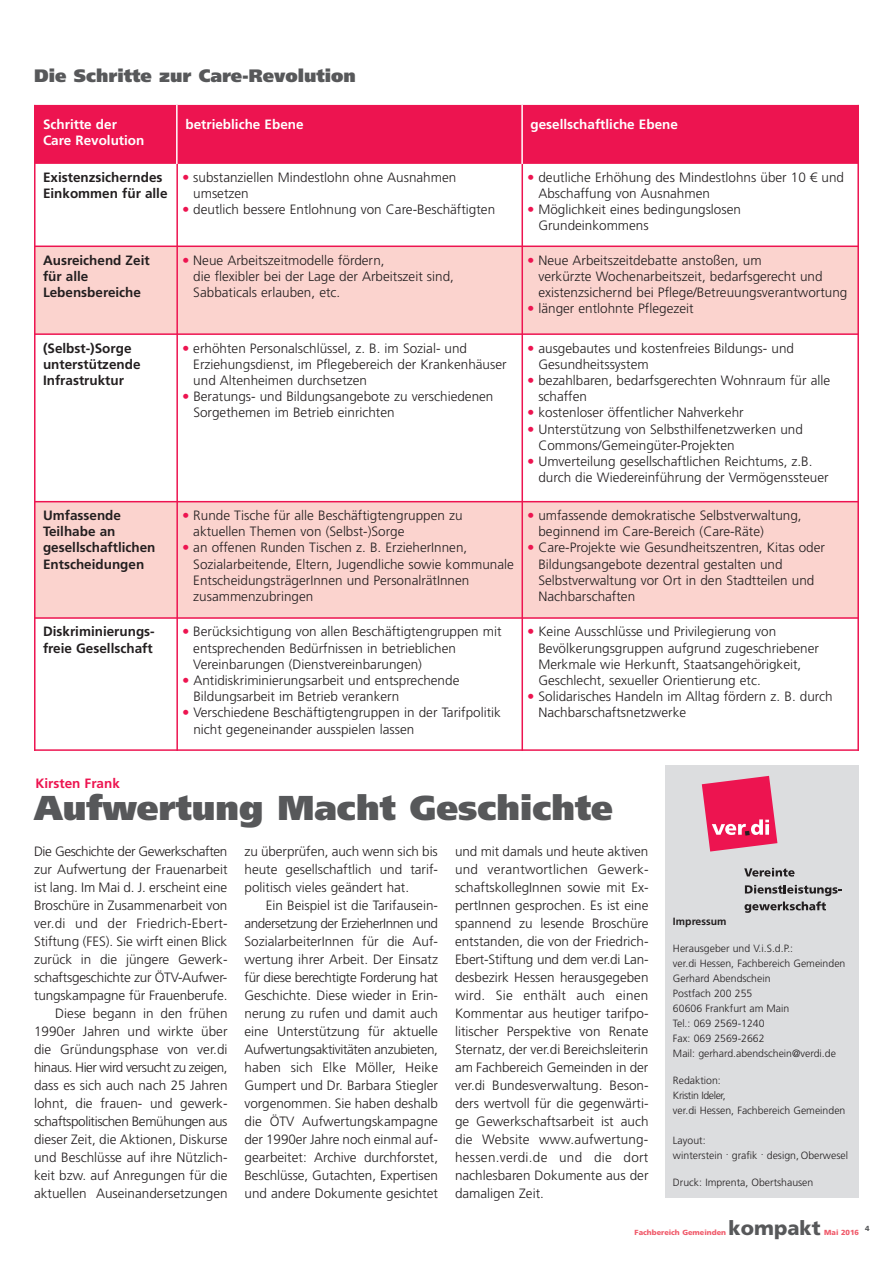
<style>
.page{position:relative;width:893px;height:1263px;background:#fff}
.page>*{position:absolute;margin:0;border:0;box-sizing:border-box;transform-origin:0 0}
.t1{font:900 34.5px "Frutiger";color:#57585a}
.t2{font:900 19.95px "Frutiger";color:#57585a}
.t3{font:900 18px "Frutiger";color:#57585a}
.t4{font:300 13.5px/18px "Frutiger CE";color:#231f20}
.t5{font:700 13.5px/16.2px "Frutiger CE";color:#231f20}
.t6{font:700 13.5px/16.2px "Frutiger CE";color:#fff}
.t7{font:700 13.5px "Frutiger CE";color:#ed1450}
.t8{font:300 10.5px/15px "Frutiger CE";color:#231f20}
.t9{font:700 10.5px "Frutiger CE";color:#231f20}
.t10{font:900 7.35px "Frutiger";color:#f05969}
.t11{font:900 7.35px "Frutiger";color:#57585a}
.s1{font-weight:900;color:#ed1450}
.s2{font-family:"Frutiger LT Std"}
</style>
<div class="page">
<div style="left:665px;top:765px;width:194px;height:432px;background:#dcdddf"></div>
<svg style="left:702px;top:776px;width:75px;height:75px"></svg>
<svg style="left:744px;top:868px;width:51px;height:8px"></svg>
<svg style="left:744px;top:885px;width:97px;height:28px"></svg>
<div style="left:34px;top:105px;width:143px;height:58px;background:#ed1450"></div>
<div style="left:177px;top:105px;width:345px;height:58px;background:#ed1450"></div>
<div style="left:522px;top:105px;width:337px;height:58px;background:#ed1450"></div>
<div style="left:34px;top:246px;width:143px;height:88px;background:#fbd3ce"></div>
<div style="left:177px;top:246px;width:345px;height:88px;background:#fbd3ce"></div>
<div style="left:522px;top:246px;width:337px;height:88px;background:#fbd3ce"></div>
<div style="left:34px;top:502px;width:143px;height:116px;background:#fbd3ce"></div>
<div style="left:177px;top:502px;width:345px;height:116px;background:#fbd3ce"></div>
<div style="left:522px;top:502px;width:337px;height:116px;background:#fbd3ce"></div>
<hr style="left:34px;top:105px;width:2px;height:646px;background:#ed1450">
<hr style="left:176px;top:105px;width:2px;height:646px;background:#ed1450">
<hr style="left:521px;top:105px;width:2px;height:646px;background:#ed1450">
<hr style="left:857px;top:105px;width:2px;height:646px;background:#ed1450">
<hr style="left:34px;top:162px;width:825px;height:2px;background:#ed1450">
<hr style="left:34px;top:246px;width:825px;height:1px;background:#ed1450">
<hr style="left:34px;top:333px;width:825px;height:2px;background:#ed1450">
<hr style="left:34px;top:501px;width:825px;height:1px;background:#ed1450">
<hr style="left:34px;top:617px;width:825px;height:2px;background:#ed1450">
<hr style="left:34px;top:749px;width:825px;height:2px;background:#ed1450">
<hr style="left:176px;top:105px;width:2px;height:59px;background:#fff">
<hr style="left:521px;top:105px;width:2px;height:59px;background:#fff">
<h3 class="t3" style="left:34px;top:68px;width:323px">Die Schritte zur Care-Revolution</h3>
<p class="t6" style="left:43px;top:116px;width:103px">Schritte der<br>Care Revolution</p>
<p class="t6" style="left:185px;top:116px;width:120px">betriebliche Ebene</p>
<p class="t6" style="left:530px;top:116px;width:149px">gesellschaftliche Ebene</p>
<p class="t5" style="left:43px;top:169px;width:126px">Existenzsicherndes<br>Einkommen für alle</p>
<p class="t4" style="left:193px;top:169px;width:264px;line-height:16.2px;text-indent:-11px"><span class="s1">•</span> substanziellen Mindestlohn ohne Ausnahmen umsetzen</p>
<p class="t4" style="left:182px;top:200px;width:314px"><span class="s1">•</span> deutlich bessere Entlohnung von Care-Beschäftigten</p>
<p class="t4" style="left:538px;top:169px;width:307px;line-height:16.2px;text-indent:-11px"><span class="s1">•</span> deutliche Erhöhung des Mindestlohns über 10 <span class="s2">€</span> und<br>Abschaffung von Ausnahmen</p>
<p class="t4" style="left:538px;top:201px;width:204px;line-height:16.2px;text-indent:-11px"><span class="s1">•</span> Möglichkeit eines bedingungslosen<br>Grundeinkommens</p>
<p class="t5" style="left:43px;top:252px;width:108px">Ausreichend Zeit für alle<br>Lebensbereiche</p>
<p class="t4" style="left:193px;top:252px;width:262px;line-height:16.2px;text-indent:-11px"><span class="s1">•</span> Neue Arbeitszeitmodelle fördern,<br>die flexibler bei der Lage der Arbeitszeit sind,<br>Sabbaticals erlauben, etc.</p>
<p class="t4" style="left:538px;top:252px;width:311px;line-height:16.2px;text-indent:-11px"><span class="s1">•</span> Neue Arbeitszeitdebatte anstoßen, um<br>verkürzte Wochenarbeitszeit, bedarfsgerecht und existenzsichernd bei Pflege/Betreuungsverantwortung</p>
<p class="t4" style="left:527px;top:299px;width:168px"><span class="s1">•</span> länger entlohnte Pflegezeit</p>
<p class="t5" style="left:43px;top:340px;width:99px">(Selbst-)Sorge unterstützende<br>Infrastruktur</p>
<p class="t4" style="left:193px;top:340px;width:315px;line-height:16.2px;text-indent:-11px"><span class="s1">•</span> erhöhten Personalschlüssel, z. B. im Sozial- und<br>Erziehungsdienst, im Pflegebereich der Krankenhäuser und Altenheimen durchsetzen</p>
<p class="t4" style="left:193px;top:388px;width:302px;line-height:16.2px;text-indent:-11px"><span class="s1">•</span> Beratungs- und Bildungsangebote zu verschiedenen<br>Sorgethemen im Betrieb einrichten</p>
<p class="t4" style="left:538px;top:340px;width:257px;line-height:16.2px;text-indent:-11px"><span class="s1">•</span> ausgebautes und kostenfreies Bildungs- und<br>Gesundheitssystem</p>
<p class="t4" style="left:538px;top:372px;width:293px;line-height:16.2px;text-indent:-11px"><span class="s1">•</span> bezahlbaren, bedarfsgerechten Wohnraum für alle schaffen</p>
<p class="t4" style="left:527px;top:403px;width:218px"><span class="s1">•</span> kostenloser öffentlicher Nahverkehr</p>
<p class="t4" style="left:538px;top:421px;width:266px;line-height:16.2px;text-indent:-11px"><span class="s1">•</span> Unterstützung von Selbsthilfenetzwerken und<br>Commons/Gemeingüter-Projekten</p>
<p class="t4" style="left:538px;top:453px;width:292px;line-height:16.2px;text-indent:-11px"><span class="s1">•</span> Umverteilung gesellschaftlichen Reichtums, z.B. durch die Wiedereinführung der Vermögenssteuer</p>
<p class="t5" style="left:43px;top:507px;width:114px">Umfassende<br>Teilhabe an gesellschaftlichen<br>Entscheidungen</p>
<p class="t4" style="left:193px;top:507px;width:271px;line-height:16.2px;text-indent:-11px"><span class="s1">•</span> Runde Tische für alle Beschäftigtengruppen zu aktuellen Themen von (Selbst-)Sorge</p>
<p class="t4" style="left:193px;top:539px;width:322px;line-height:16.2px;text-indent:-11px"><span class="s1">•</span> an offenen Runden Tischen z. B. ErzieherInnen, Sozialarbeitende, Eltern, Jugendliche sowie kommunale EntscheidungsträgerInnen und PersonalrätInnen zusammenzubringen</p>
<p class="t5" style="left:43px;top:623px;width:113px">Diskriminierungs&shy;freie Gesellschaft</p>
<p class="t4" style="left:193px;top:623px;width:310px;line-height:16.2px;text-indent:-11px"><span class="s1">•</span> Berücksichtigung von allen Beschäftigtengruppen mit entsprechenden Bedürfnissen in betrieblichen<br>Vereinbarungen (Dienstvereinbarungen)</p>
<p class="t4" style="left:193px;top:672px;width:268px;line-height:16.2px;text-indent:-11px"><span class="s1">•</span> Antidiskriminierungsarbeit und entsprechende<br>Bildungsarbeit im Betrieb verankern</p>
<p class="t4" style="left:193px;top:704px;width:309px;line-height:16.2px;text-indent:-11px"><span class="s1">•</span> Verschiedene Beschäftigtengruppen in der Tarifpolitik nicht gegeneinander ausspielen lassen</p>
<p class="t4" style="left:538px;top:507px;width:265px;line-height:16.2px;text-indent:-11px"><span class="s1">•</span> umfassende demokratische Selbstverwaltung, beginnend im Care-Bereich (Care-Räte)</p>
<p class="t4" style="left:538px;top:539px;width:288px;line-height:16.2px;text-indent:-11px"><span class="s1">•</span> Care-Projekte wie Gesundheitszentren, Kitas oder Bildungsangebote dezentral gestalten und Selbstverwaltung vor Ort in den Stadtteilen und Nachbarschaften</p>
<p class="t4" style="left:538px;top:623px;width:282px;line-height:16.2px;text-indent:-11px"><span class="s1">•</span> Keine Ausschlüsse und Privilegierung von Bevölkerungsgruppen aufgrund zugeschriebener Merkmale wie Herkunft, Staatsangehörigkeit, Geschlecht, sexueller Orientierung etc.</p>
<p class="t4" style="left:538px;top:688px;width:296px;line-height:16.2px;text-indent:-11px"><span class="s1">•</span> Solidarisches Handeln im Alltag fördern z. B. durch<br>Nachbarschaftsnetzwerke</p>
<p class="t7" style="left:36px;top:775px;width:86px">Kirsten Frank</p>
<h1 class="t1" style="left:34px;top:794px;width:580px">Aufwertung Macht Geschichte</h1>
<p class="t4" style="left:34px;top:842px;width:195px;text-align:right">Die Geschichte der Gewerkschaften zur Aufwertung der Frauenarbeit ist lang. Im Mai d. J. erscheint eine Broschüre in Zusammenarbeit von ver.di und der Friedrich-Ebert-Stiftung (FES). Sie wirft einen Blick zurück in die jüngere Gewerk&shy;schaftsgeschichte zur ÖTV-Aufwer&shy;tungskampagne für Frauenberufe.<br>Diese begann in den frühen 1990er Jahren und wirkte über die Gründungsphase von ver.di hinaus. Hier wird versucht zu zeigen, dass es sich auch nach 25 Jahren lohnt, die frauen- und gewerk&shy;schaftspolitischen Bemühungen aus dieser Zeit, die Aktionen, Diskurse und Beschlüsse auf ihre Nützlich&shy;keit bzw. auf Anregungen für die aktuellen Auseinandersetzungen</p>
<p class="t4" style="left:245px;top:842px;width:195px;text-align:justify">zu überprüfen, auch wenn sich bis heute gesellschaftlich und tarif&shy;politisch vieles geändert hat.</p>
<p class="t4" style="left:245px;top:896px;width:195px;text-align:justify;text-indent:21px">Ein Beispiel ist die Tarifausein&shy;andersetzung der ErzieherInnen und SozialarbeiterInnen für die Auf&shy;wertung ihrer Arbeit. Der Einsatz für diese berechtigte Forderung hat Geschichte. Diese wieder in Erin&shy;nerung zu rufen und damit auch eine Unterstützung für aktuelle Aufwertungsaktivitäten anzubieten, haben sich Elke Möller, Heike Gumpert und Dr. Barbara Stiegler vorgenommen. Sie haben deshalb die ÖTV Aufwertungskampagne der 1990er Jahre noch einmal auf&shy;gearbeitet: Archive durchforstet, Beschlüsse, Gutachten, Expertisen und andere Dokumente gesichtet</p>
<p class="t4" style="left:455px;top:842px;width:195px;text-align:justify">und mit damals und heute aktiven und verantwortlichen Gewerk&shy;schaftskollegInnen sowie mit Ex&shy;pertInnen gesprochen. Es ist eine spannend zu lesende Broschüre entstanden, die von der Friedrich-Ebert-Stiftung und dem ver.di Lan&shy;desbezirk Hessen herausgegeben wird. Sie enthält auch einen Kommentar aus heutiger tarifpo&shy;litischer Perspektive von Renate Sternatz, der ver.di Bereichsleiterin am Fachbereich Gemeinden in der ver.di Bundesverwaltung. Beson&shy;ders wertvoll für die gegenwärti&shy;ge Gewerkschaftsarbeit ist auch die Website www.aufwertung&shy;hessen.verdi.de und die dort nachlesbaren Dokumente aus der damaligen Zeit.</p>
<p class="t9" style="left:673px;top:915px;width:55px">Impressum</p>
<p class="t8" style="left:673px;top:940px;width:174px">Herausgeber und V.i.S.d.P.:<br>ver.di Hessen, Fachbereich Gemeinden<br>Gerhard Abendschein<br>Postfach 200 255<br>60606 Frankfurt am Main<br>Tel.: 069 2569-1240<br>Fax: 069 2569-2662<br>Mail: gerhard.abendschein@verdi.de</p>
<p class="t8" style="left:673px;top:1072px;width:174px">Redaktion:<br>Kristin Ideler,<br>ver.di Hessen, Fachbereich Gemeinden</p>
<p class="t8" style="left:673px;top:1132px;width:177px">Layout:<br>winterstein . grafik . design, Oberwesel</p>
<p class="t8" style="left:673px;top:1174px;width:142px">Druck: Imprenta, Obertshausen</p>
<p class="t10" style="left:635px;top:1228px;width:93px">Fachbereich Gemeinden</p>
<h2 class="t2" style="left:729px;top:1216px;width:93px">kompakt</h2>
<p class="t10" style="left:824px;top:1228px;width:36px">Mai 2016</p>
<p class="t11" style="left:865px;top:1224px;width:6px">4</p>
</div>
